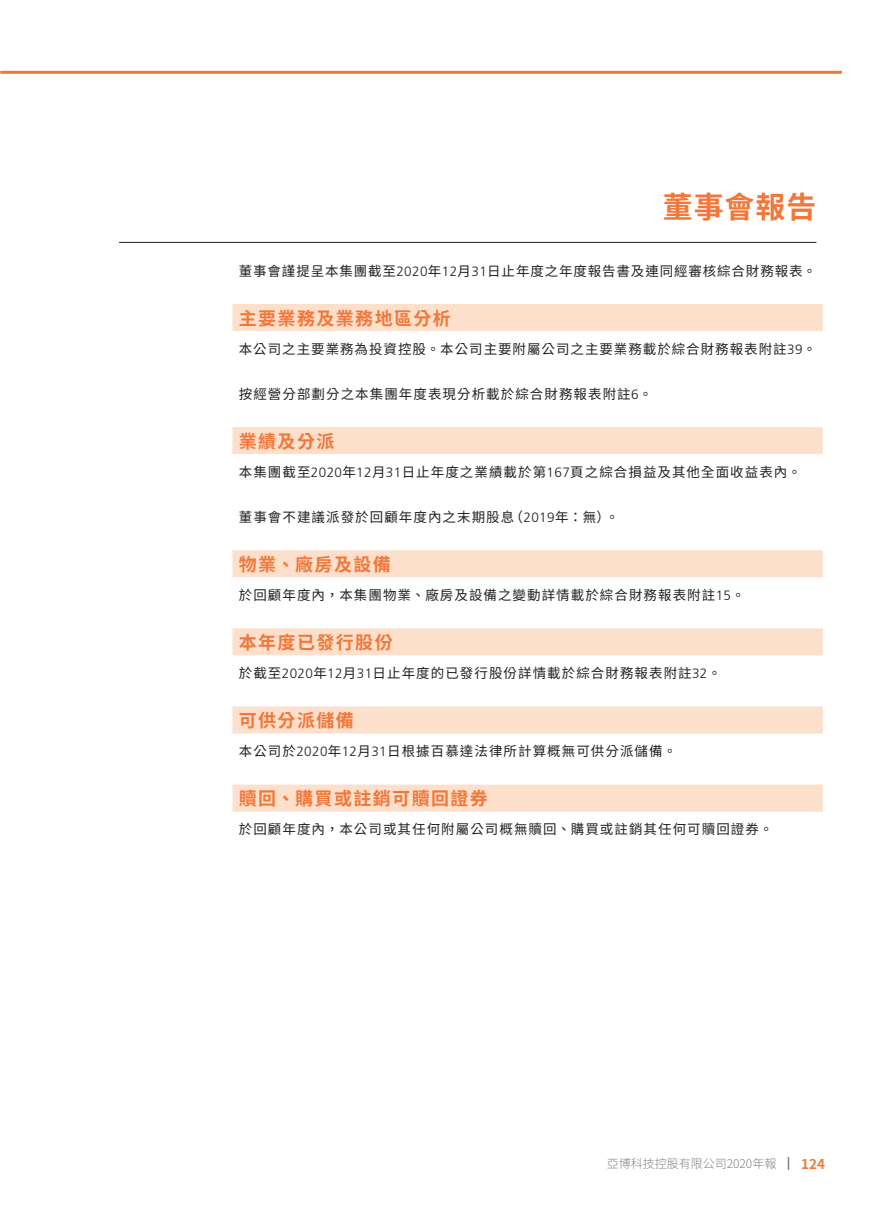
<style>
.page{position:relative;width:893px;height:1212px;background:#fff}
.page>*{position:absolute;margin:0;border:0;box-sizing:border-box;transform-origin:0 0}
.t1{font:700 30px "Source Han Sans CN";letter-spacing:.03em;color:#f1783b}
._01_H1{font:700 18px "Source Han Sans TC";letter-spacing:.08em;color:#f1783b}
._00_txt{font:13.5px "Source Han Sans TC";letter-spacing:.08em;color:#231f20}
.t2{font:700 13.5px "Source Han Sans CN";color:#f1783b}
.t3{font:300 12px "Source Han Sans CN";color:#808285}
.s1{font-family:"Frutiger LT Std";font-weight:300}
</style>
<div class="page">
<hr style="left:0;top:71px;width:842px;height:3px;background:#f1783b">
<svg style="left:788px;top:1157px;width:1px;height:13px"></svg>
<hr style="left:119px;top:242px;width:697px;height:1px;background:#231f20">
<div style="left:232px;top:304px;width:591px;height:27px;background:#fce0cc"></div>
<div style="left:232px;top:427px;width:591px;height:27px;background:#fce0cc"></div>
<div style="left:232px;top:550px;width:591px;height:27px;background:#fce0cc"></div>
<div style="left:232px;top:628px;width:591px;height:27px;background:#fce0cc"></div>
<div style="left:232px;top:706px;width:591px;height:27px;background:#fce0cc"></div>
<div style="left:232px;top:785px;width:591px;height:27px;background:#fce0cc"></div>
<h1 class="t1" style="left:663px;top:190px;width:155px">董事會報告</h1>
<p class="_00_txt" style="left:239px;top:263px;width:579px">董事會謹提呈本集團截至<span class="s1">2020</span>年<span class="s1">12</span>月<span class="s1">31</span>日止年度之年度報告書及連同經審核綜合財務報表。</p>
<p class="_01_H1" style="left:239px;top:308px;width:214px">主要業務及業務地區分析</p>
<p class="_00_txt" style="left:239px;top:341px;width:579px">本公司之主要業務為投資控股。本公司主要附屬公司之主要業務載於綜合財務報表附註<span class="s1">39</span>。</p>
<p class="_00_txt" style="left:239px;top:386px;width:415px">按經營分部劃分之本集團年度表現分析載於綜合財務報表附註 。<span class="s1">6</span></p>
<p class="_01_H1" style="left:239px;top:431px;width:97px">業績及分派</p>
<p class="_00_txt" style="left:239px;top:464px;width:564px">本集團截至<span class="s1">2020</span>年<span class="s1">12</span>月<span class="s1">31</span>日止年度之業績載於第<span class="s1">167</span>頁之綜合損益及其他全面收益表內。</p>
<p class="_00_txt" style="left:605px;top:509px;width:15px">。</p>
<p class="_00_txt" style="left:510px;top:509px;width:102px">（<span class="s1">2019</span>年：無(</p>
<p class="_00_txt" style="left:239px;top:509px;width:277px">董事會不建議派發於回顧年度內之末期股息</p>
<p class="_01_H1" style="left:239px;top:554px;width:154px">物業、廠房及設備</p>
<p class="_00_txt" style="left:239px;top:587px;width:508px">於回顧年度內，本集團物業、廠房及設備之變動詳情載於綜合財務報表附註<span class="s1">15</span>。</p>
<p class="_01_H1" style="left:239px;top:632px;width:155px">本年度已發行股份</p>
<p class="_00_txt" style="left:239px;top:665px;width:484px">於截至<span class="s1">2020</span>年<span class="s1">12</span>月<span class="s1">31</span>日止年度的已發行股份詳情載於綜合財務報表附註<span class="s1">32</span>。</p>
<p class="_01_H1" style="left:239px;top:710px;width:117px">可供分派儲備</p>
<p class="_00_txt" style="left:239px;top:744px;width:439px">本公司於<span class="s1">2020</span>年<span class="s1">12</span>月<span class="s1">31</span>日根據百慕達法律所計算概無可供分派儲備。</p>
<p class="_01_H1" style="left:239px;top:788px;width:251px">贖回、購買或註銷可贖回證券</p>
<p class="_00_txt" style="left:239px;top:822px;width:536px">於回顧年度內，本公司或其任何附屬公司概無贖回、購買或註銷其任何可贖回證券。</p>
<p class="t3" style="left:607px;top:1157px;width:171px">亞博科技控股有限公司2020年報</p>
<p class="t2" style="left:801px;top:1156px;width:25px">124</p>
</div>
